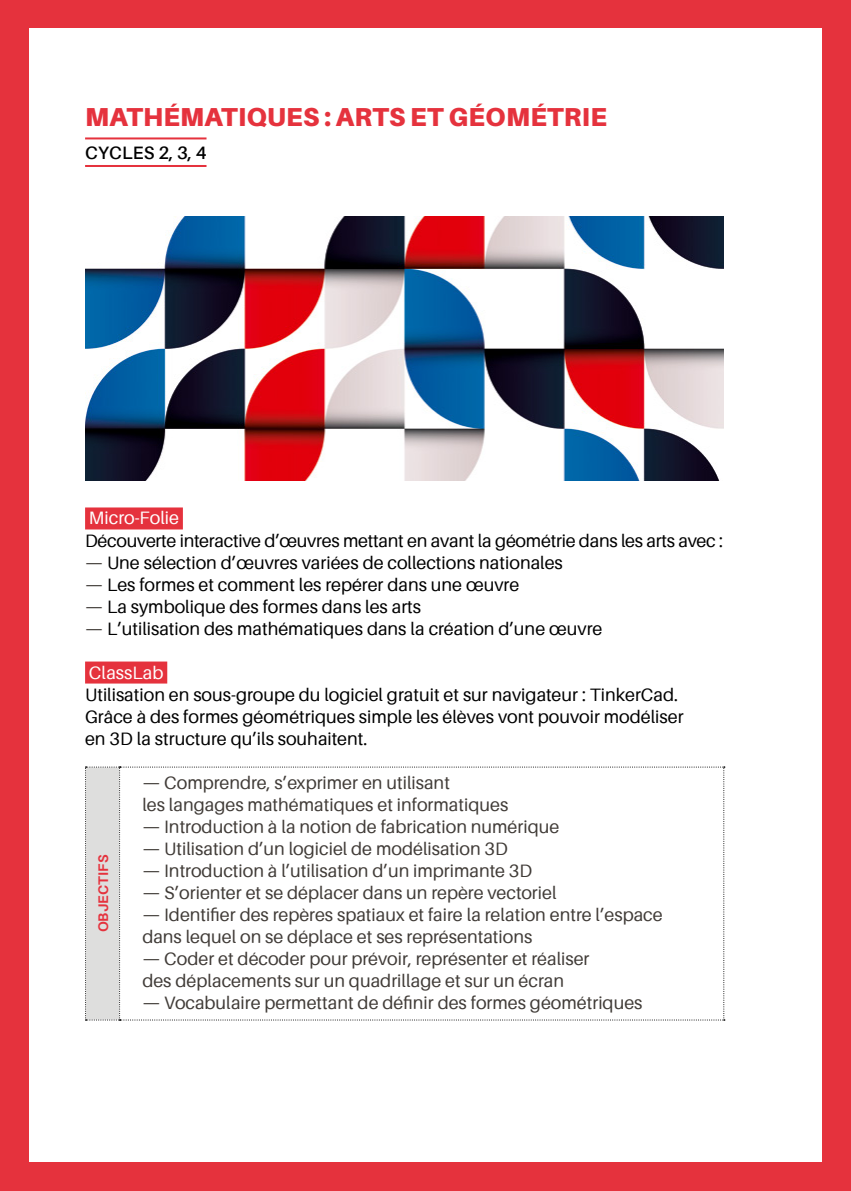
<style>
.page{position:relative;width:851px;height:1191px;background:#fff}
.page>*{position:absolute;margin:0;border:0;box-sizing:border-box;transform-origin:0 0}
.t1{font:900 26px "Aileron";letter-spacing:.01em;color:#e5323d}
.t2{font:18px/22px "Aileron";color:#413c38}
.t3{font:18px/22px "Aileron";color:#000}
.t4{font:18px "Aileron";color:#fff}
.t5{font:600 18px "Aileron";letter-spacing:.01em;color:#000}
.t6{font:700 14px "Aileron";letter-spacing:.01em;color:#e5323d}
.s1{color:#413c38}
</style>
<div class="page">
<div style="left:822px;top:0;width:28px;height:1191px;background:#e5323d"></div>
<div style="left:0;top:0;width:28px;height:1191px;background:#e5323d"></div>
<div style="left:0;top:0;width:850px;height:28px;background:#e5323d"></div>
<div style="left:0;top:1162px;width:850px;height:29px;background:#e5323d"></div>
<div style="left:85px;top:507px;width:98px;height:22px;background:#e5323d"></div>
<div style="left:85px;top:661px;width:82px;height:22px;background:#e5323d"></div>
<svg style="left:85px;top:766px;width:639px;height:254px"></svg>
<img style="left:85px;top:216px;width:638px;height:264px">
<hr style="left:85px;top:137px;width:121px;height:2px;background:#e5323d">
<hr style="left:85px;top:165px;width:121px;height:2px;background:#e5323d">
<h1 class="t1" style="left:85px;top:102px;width:523px">MATHÉMATIQUES : ARTS ET GÉOMÉTRIE</h1>
<p class="t5" style="left:85px;top:143px;width:123px">CYCLES 2, 3, 4</p>
<p class="t4" style="left:89px;top:508px;width:91px">Micro-Folie</p>
<p class="t3" style="left:85px;top:529px;width:639px">Découverte interactive d’œuvres mettant en avant la géométrie dans les arts avec :</p>
<p class="t3" style="left:85px;top:551px;width:479px"><span class="s1">—</span> Une sélection d’œuvres variées de collections nationales</p>
<p class="t3" style="left:85px;top:573px;width:435px"><span class="s1">—</span> Les formes et comment les repérer dans une œuvre</p>
<p class="t3" style="left:85px;top:595px;width:337px"><span class="s1">—</span> La symbolique des formes dans les arts</p>
<p class="t3" style="left:85px;top:617px;width:518px"><span class="s1">—</span> L’utilisation des mathématiques dans la création d’une œuvre</p>
<p class="t4" style="left:89px;top:662px;width:76px">ClassLab</p>
<p class="t3" style="left:85px;top:683px;width:600px">Utilisation en sous-groupe du logiciel gratuit et sur navigateur : TinkerCad.<br>Grâce à des formes géométriques simple les élèves vont pouvoir modéliser en 3D la structure qu’ils souhaitent.</p>
<p class="t6" style="left:95px;top:932px;width:79px;rotate:-90deg">OBJECTIFS</p>
<p class="t2" style="left:142px;top:771px;width:367px">— Comprendre, s’exprimer en utilisant<br>les langages mathématiques et informatiques</p>
<p class="t2" style="left:142px;top:815px;width:418px">— Introduction à la notion de fabrication numérique</p>
<p class="t2" style="left:142px;top:837px;width:367px">— Utilisation d’un logiciel de modélisation 3D</p>
<p class="t2" style="left:142px;top:859px;width:391px">— Introduction à l’utilisation d’un imprimante 3D</p>
<p class="t2" style="left:142px;top:881px;width:415px">— S’orienter et se déplacer dans un repère vectoriel</p>
<p class="t2" style="left:142px;top:903px;width:521px">— Identifier des repères spatiaux et faire la relation entre l’espace dans lequel on se déplace et ses représentations</p>
<p class="t2" style="left:142px;top:947px;width:448px">— Coder et décoder pour prévoir, représenter et réaliser des déplacements sur un quadrillage et sur un écran</p>
<p class="t2" style="left:142px;top:991px;width:501px">— Vocabulaire permettant de définir des formes géométriques</p>
</div>
